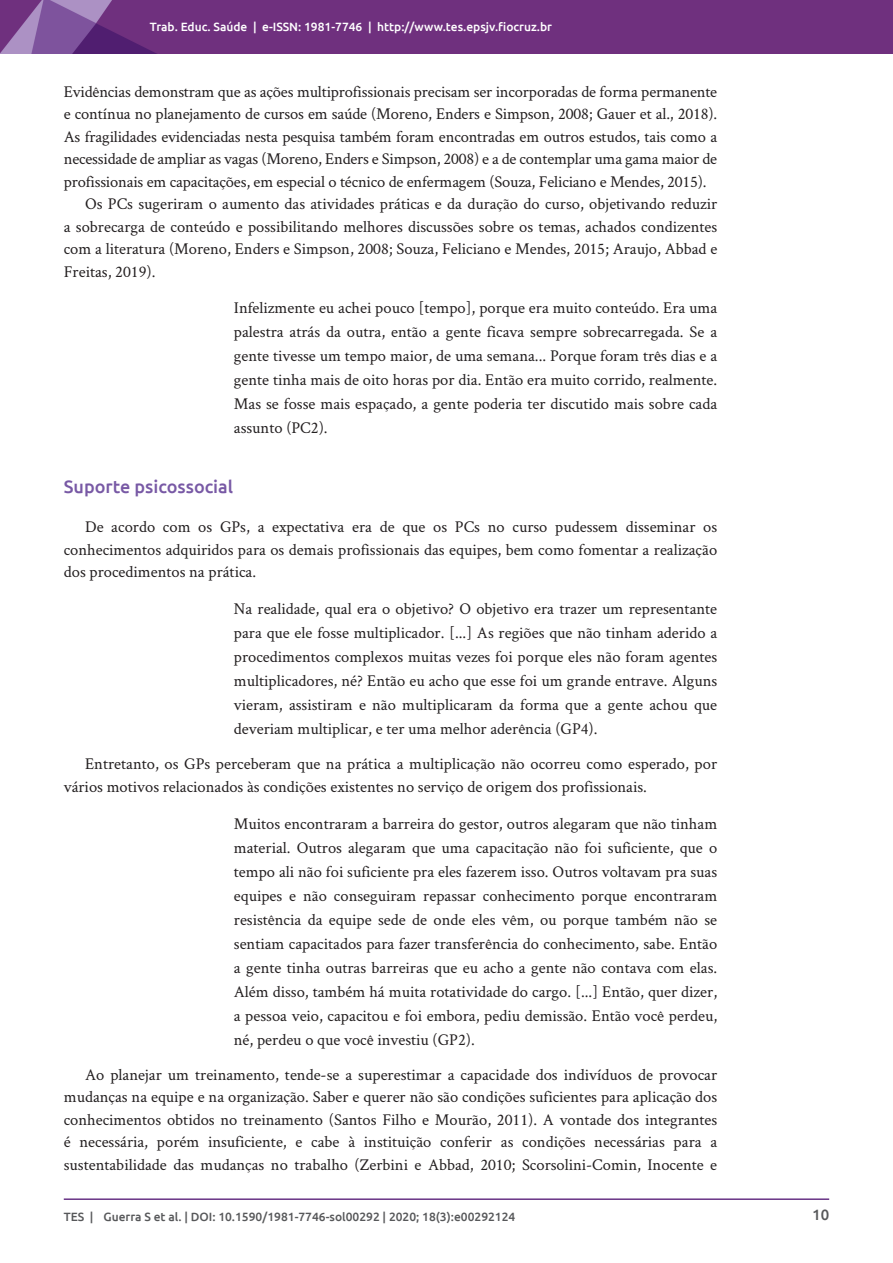
<style>
.page{position:relative;width:893px;height:1263px;background:#fff}
.page>*{position:absolute;margin:0;border:0;box-sizing:border-box;transform-origin:0 0}
.titulo2_-_roxo{font:500 18px "Ubuntu";color:#7859a5}
.texto-comum{font:16.5px/22.5px "Crimson Text";color:#231f20;text-align:justify}
.citacao{font:16.5px/24px "Crimson Text";color:#231f20;text-align:justify}
.t1{font:500 15px "Ubuntu";color:#57585a}
.t2{font:500 12px "Ubuntu";color:#57585a}
.t3{font:500 12px "Ubuntu";color:#fff}
</style>
<div class="page">
<hr style="left:64px;top:1198px;width:765px;height:2px;background:#693486">
<img style="left:0;top:0;width:893px;height:53px">
<p class="t3" style="left:150px;top:19px;width:404px">Trab. Educ. Saúde | e-ISSN: 1981-7746 | http://www.tes.epsjv.fiocruz.br</p>
<p class="texto-comum" style="left:64px;top:79px;width:655px">Evidências demonstram que as ações multiprofissionais precisam ser incorporadas de forma permanente e contínua no planejamento de cursos em saúde (Moreno, Enders e Simpson, 2008; Gauer et al., 2018).<br>As fragilidades evidenciadas nesta pesquisa também foram encontradas em outros estudos, tais como a necessidade de ampliar as vagas (Moreno, Enders e Simpson, 2008) e a de contemplar uma gama maior de profissionais em capacitações, em especial o técnico de enfermagem (Souza, Feliciano e Mendes, 2015).</p>
<p class="texto-comum" style="left:64px;top:192px;width:655px;text-indent:21px">Os PCs sugeriram o aumento das atividades práticas e da duração do curso, objetivando reduzir a sobrecarga de conteúdo e possibilitando melhores discussões sobre os temas, achados condizentes com a literatura (Moreno, Enders e Simpson, 2008; Souza, Feliciano e Mendes, 2015; Araujo, Abbad e Freitas, 2019).</p>
<p class="citacao" style="left:234px;top:295px;width:485px">Infelizmente eu achei pouco [tempo], porque era muito conteúdo. Era uma palestra atrás da outra, então a gente ficava sempre sobrecarregada. Se a gente tivesse um tempo maior, de uma semana... Porque foram três dias e a gente tinha mais de oito horas por dia. Então era muito corrido, realmente.<br>Mas se fosse mais espaçado, a gente poderia ter discutido mais sobre cada assunto (PC2).</p>
<p class="titulo2_-_roxo" style="left:64px;top:475px;width:171px">Suporte psicossocial</p>
<p class="texto-comum" style="left:64px;top:515px;width:655px;text-indent:21px">De acordo com os GPs, a expectativa era de que os PCs no curso pudessem disseminar os conhecimentos adquiridos para os demais profissionais das equipes, bem como fomentar a realização dos procedimentos na prática.</p>
<p class="citacao" style="left:234px;top:596px;width:485px">Na realidade, qual era o objetivo? O objetivo era trazer um representante para que ele fosse multiplicador. [...] As regiões que não tinham aderido a procedimentos complexos muitas vezes foi porque eles não foram agentes multiplicadores, né? Então eu acho que esse foi um grande entrave. Alguns vieram, assistiram e não multiplicaram da forma que a gente achou que deveriam multiplicar, e ter uma melhor aderência (GP4).</p>
<p class="texto-comum" style="left:64px;top:752px;width:655px;text-indent:21px">Entretanto, os GPs perceberam que na prática a multiplicação não ocorreu como esperado, por vários motivos relacionados às condições existentes no serviço de origem dos profissionais.</p>
<p class="citacao" style="left:234px;top:811px;width:485px">Muitos encontraram a barreira do gestor, outros alegaram que não tinham material. Outros alegaram que uma capacitação não foi suficiente, que o tempo ali não foi suficiente pra eles fazerem isso. Outros voltavam pra suas equipes e não conseguiram repassar conhecimento porque encontraram resistência da equipe sede de onde eles vêm, ou porque também não se sentiam capacitados para fazer transferência do conhecimento, sabe. Então a gente tinha outras barreiras que eu acho a gente não contava com elas.<br>Além disso, também há muita rotatividade do cargo. [...] Então, quer dizer, a pessoa veio, capacitou e foi embora, pediu demissão. Então você perdeu, né, perdeu o que você investiu (GP2).</p>
<p class="texto-comum" style="left:64px;top:1063px;width:655px;text-indent:21px">Ao planejar um treinamento, tende-se a superestimar a capacidade dos indivíduos de provocar mudanças na equipe e na organização. Saber e querer não são condições suficientes para aplicação dos conhecimentos obtidos no treinamento (Santos Filho e Mourão, 2011). A vontade dos integrantes é necessária, porém insuficiente, e cabe à instituição conferir as condições necessárias para a sustentabilidade das mudanças no trabalho (Zerbini e Abbad, 2010; Scorsolini-Comin, Inocente e</p>
<p class="t2" style="left:64px;top:1209px;width:453px">TES | Guerra S et al. | DOI: 10.1590/1981-7746-sol00292 | 2020; 18(3):e00292124</p>
<p class="t1" style="left:812px;top:1205px;width:19px">10</p>
</div>
